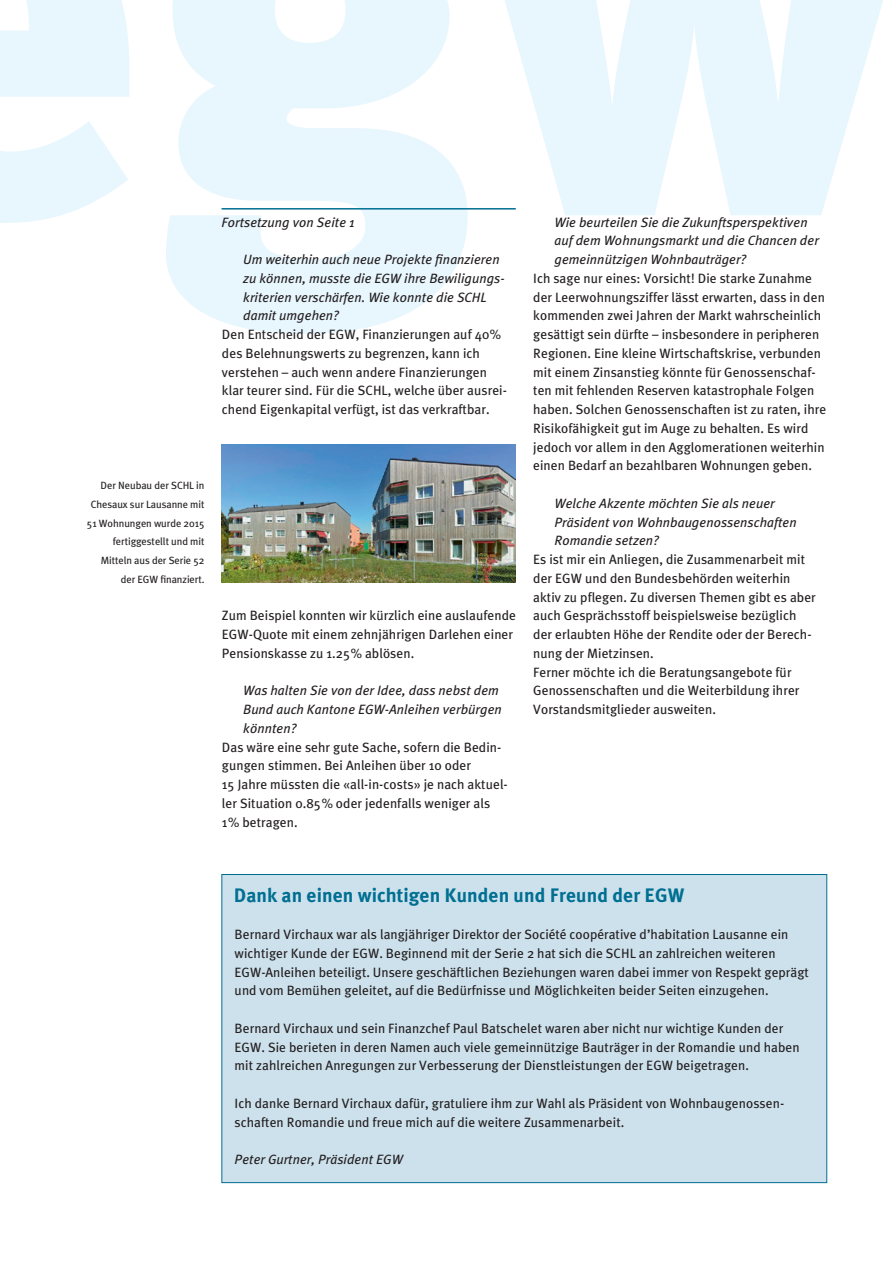
<style>
.page{position:relative;width:893px;height:1263px;background:#fff}
.page>*{position:absolute;margin:0;border:0;box-sizing:border-box;transform-origin:0 0}
.t1{font:700 19.5px "Meta Plus";letter-spacing:.005em;color:#006f92}
.t2{font:13.5px/18.8px "Meta Plus";letter-spacing:.005em;color:#231f20}
.t3{font:italic 13.5px/18.8px "Meta Plus";letter-spacing:.005em;color:#231f20}
.t4{font:10.5px/18.8px "Meta Plus";letter-spacing:-.005em;color:#231f20;text-align:right}
</style>
<div class="page">
<div style="left:222px;top:874px;width:605px;height:309px;background:#cde1ec;border:1px solid #006f92"></div>
<svg style="left:0;top:0;width:129px;height:223px"></svg>
<svg style="left:166px;top:0;width:302px;height:334px;fill:#e8f6fd"></svg>
<svg style="left:505px;top:0;width:377px;height:215px;fill:#e8f6fd"></svg>
<hr style="left:222px;top:208px;width:294px;height:2px;background:#006f92">
<img style="left:222px;top:444px;width:294px;height:139px">
<p class="t4" style="left:87px;top:476px;width:119px">Der Neubau der SCHL in<br>Chesaux sur Lausanne mit<br>51 Wohnungen wurde 2015 fertiggestellt und mit<br>Mitteln aus der Serie 52 der EGW finanziert.</p>
<p class="t3" style="left:222px;top:212px;width:135px">Fortsetzung von Seite 1</p>
<p class="t3" style="left:554px;top:212px;width:266px">Wie beurteilen Sie die Zukunftsperspektiven auf dem Wohnungsmarkt und die Chancen der gemeinnützigen Wohnbauträger?</p>
<p class="t2" style="left:533px;top:269px;width:295px">Ich sage nur eines: Vorsicht! Die starke Zunahme der Leerwohnungsziffer lässt erwarten, dass in den kommenden zwei Jahren der Markt wahrscheinlich gesättigt sein dürfte – insbesondere in peripheren Regionen. Eine kleine Wirtschaftskrise, verbunden mit einem Zinsanstieg könnte für Genossenschaf&shy;ten mit fehlenden Reserven katastrophale Folgen haben. Solchen Genossenschaften ist zu raten, ihre Risikofähigkeit gut im Auge zu behalten. Es wird jedoch vor allem in den Agglomerationen weiterhin einen Bedarf an bezahlbaren Wohnungen geben.</p>
<p class="t3" style="left:554px;top:494px;width:244px">Welche Akzente möchten Sie als neuer<br>Präsident von Wohnbaugenossenschaften<br>Romandie setzen?</p>
<p class="t2" style="left:533px;top:550px;width:284px">Es ist mir ein Anliegen, die Zusammenarbeit mit der EGW und den Bundesbehörden weiterhin aktiv zu pflegen. Zu diversen Themen gibt es aber auch Gesprächsstoff beispielsweise bezüglich der erlaubten Höhe der Rendite oder der Berech&shy;nung der Mietzinsen.<br>Ferner möchte ich die Beratungsangebote für Genossenschaften und die Weiterbildung ihrer Vorstandsmitglieder ausweiten.</p>
<p class="t3" style="left:243px;top:250px;width:263px">Um weiterhin auch neue Projekte finanzieren zu können, musste die EGW ihre Bewiligungs&shy;kriterien verschärfen. Wie konnte die SCHL damit umgehen?</p>
<p class="t2" style="left:222px;top:325px;width:287px">Den Entscheid der EGW, Finanzierungen auf 40% des Belehnungswerts zu begrenzen, kann ich verstehen – auch wenn andere Finanzierungen klar teurer sind. Für die SCHL, welche über ausrei&shy;chend Eigenkapital verfügt, ist das verkraftbar.</p>
<p class="t2" style="left:222px;top:606px;width:296px">Zum Beispiel konnten wir kürzlich eine auslaufende<br>EGW-Quote mit einem zehnjährigen Darlehen einer<br>Pensionskasse zu 1.25% ablösen.</p>
<p class="t3" style="left:243px;top:681px;width:260px">Was halten Sie von der Idee, dass nebst dem<br>Bund auch Kantone EGW-Anleihen verbürgen könnten?</p>
<p class="t2" style="left:222px;top:737px;width:287px">Das wäre eine sehr gute Sache, sofern die Bedin&shy;gungen stimmen. Bei Anleihen über 10 oder<br>15 Jahre müssten die «all-in-costs» je nach aktuel&shy;ler Situation 0.85% oder jedenfalls weniger als 1% betragen.</p>
<h1 class="t1" style="left:234px;top:883px;width:452px">Dank an einen wichtigen Kunden und Freund der EGW</h1>
<p class="t2" style="left:235px;top:925px;width:576px">Bernard Virchaux war als langjähriger Direktor der Société coopérative d’habitation Lausanne ein wichtiger Kunde der EGW. Beginnend mit der Serie 2 hat sich die SCHL an zahlreichen weiteren EGW-Anleihen beteiligt. Unsere geschäftlichen Beziehungen waren dabei immer von Respekt geprägt und vom Bemühen geleitet, auf die Bedürfnisse und Möglichkeiten beider Seiten einzugehen.</p>
<p class="t2" style="left:235px;top:1019px;width:566px">Bernard Virchaux und sein Finanzchef Paul Batschelet waren aber nicht nur wichtige Kunden der<br>EGW. Sie berieten in deren Namen auch viele gemeinnützige Bauträger in der Romandie und haben mit zahlreichen Anregungen zur Verbesserung der Dienstleistungen der EGW beigetragen.</p>
<p class="t2" style="left:235px;top:1094px;width:550px">Ich danke Bernard Virchaux dafür, gratuliere ihm zur Wahl als Präsident von Wohnbaugenossen&shy;schaften Romandie und freue mich auf die weitere Zusammenarbeit.</p>
<p class="t3" style="left:235px;top:1150px;width:170px">Peter Gurtner, Präsident EGW</p>
</div>
